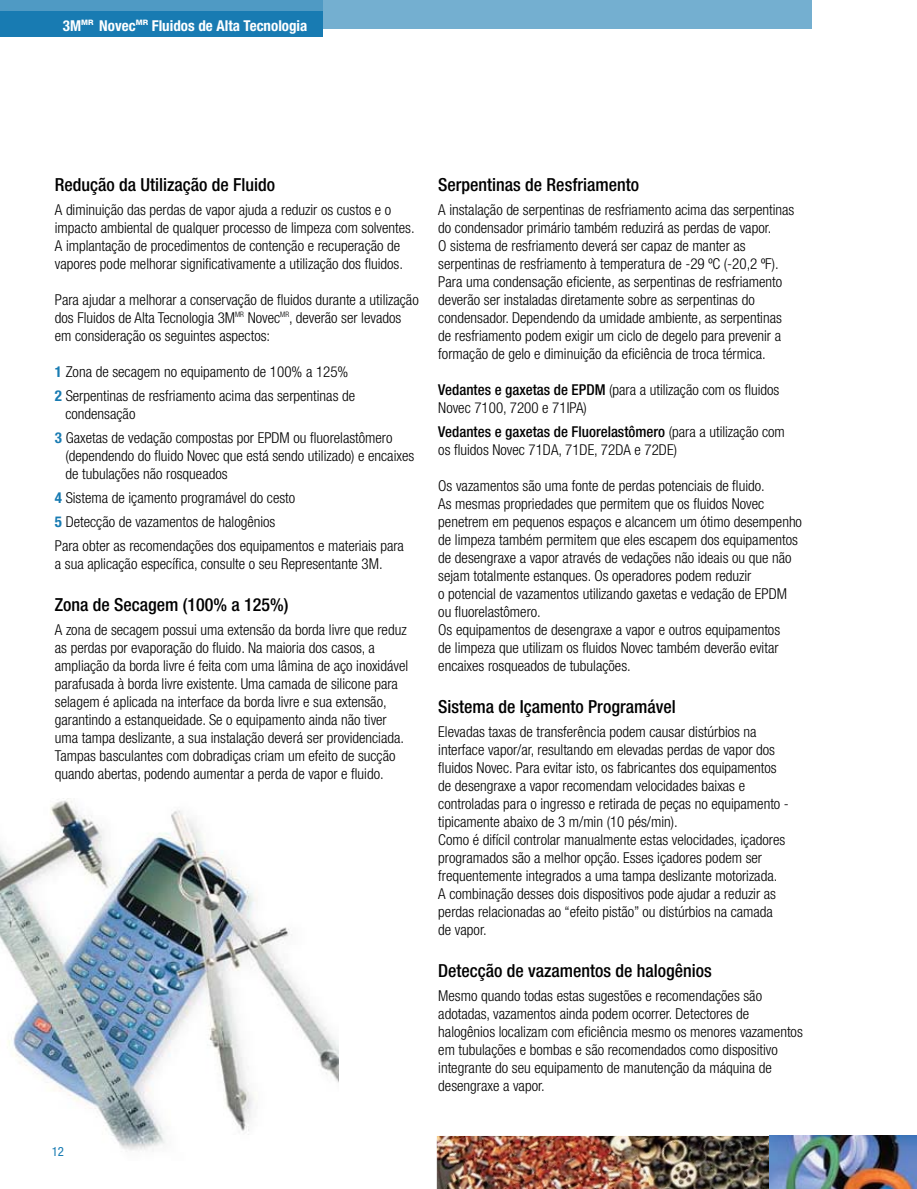
<style>
.page{position:relative;width:917px;height:1189px;background:#fff}
.page>*{position:absolute;margin:0;border:0;box-sizing:border-box;transform-origin:0 0}
.t1{font:500 condensed 18px "Helvetica Neue";color:#000}
.t2{font:300 condensed 15px/18px "Helvetica Neue";color:#000}
.t3{font:700 condensed 15px "Helvetica Neue";color:#fff}
.t4{font:condensed 12.75px "Helvetica Neue";color:#187bb2}
.s1{font-weight:700;color:#187bb2}
.s2{font-weight:500}
</style>
<div class="page">
<div style="left:0;top:0;width:811px;height:29px;background:#74afd0"></div>
<div style="left:0;top:11px;width:322px;height:26px;background:#187bb2"></div>
<div style="left:0;top:0;width:322px;height:11px;background:#4f9ac4"></div>
<img style="left:0;top:798px;width:338px;height:353px">
<img style="left:437px;top:1136px;width:332px;height:52px">
<img style="left:769px;top:1135px;width:147px;height:53px">
<p class="t3" style="left:63px;top:16px;width:246px">3M<sup>MR</sup> Novec<sup>MR</sup> Fluidos de Alta Tecnologia</p>
<p class="t1" style="left:55px;top:174px;width:222px">Redução da Utilização de Fluido</p>
<p class="t2" style="left:55px;top:200px;width:361px">A diminuição das perdas de vapor ajuda a reduzir os custos e o impacto ambiental de qualquer processo de limpeza com solventes.<br>A implantação de procedimentos de contenção e recuperação de vapores pode melhorar significativamente a utilização dos fluidos.</p>
<p class="t2" style="left:55px;top:290px;width:365px">Para ajudar a melhorar a conservação de fluidos durante a utilização dos Fluidos de Alta Tecnologia 3M<sup>MR</sup> Novec<sup>MR</sup>, deverão ser levados em consideração os seguintes aspectos:</p>
<p class="t2" style="left:55px;top:359px;width:302px;line-height:24px"><span class="s1">1</span> Zona de secagem no equipamento de 100% a 125%<br><span class="s1">2</span> Serpentinas de resfriamento acima das serpentinas de</p>
<p class="t2" style="left:55px;top:401px;width:339px;line-height:24px;text-indent:10px">condensação<br><span class="s1">3</span> Gaxetas de vedação compostas por EPDM ou fluorelastômero</p>
<p class="t2" style="left:65px;top:446px;width:350px">(dependendo do fluido Novec que está sendo utilizado) e encaixes de tubulações não rosqueados</p>
<p class="t2" style="left:55px;top:485px;width:350px;line-height:24px"><span class="s1">4</span> Sistema de içamento programável do cesto<br><span class="s1">5</span> Detecção de vazamentos de halogênios<br>Para obter as recomendações dos equipamentos e materiais para</p>
<p class="t2" style="left:55px;top:554px;width:329px">a sua aplicação específica, consulte o seu Representante 3M.</p>
<p class="t1" style="left:55px;top:594px;width:235px">Zona de Secagem (100% a 125%)</p>
<p class="t2" style="left:55px;top:620px;width:355px">A zona de secagem possui uma extensão da borda livre que reduz as perdas por evaporação do fluido. Na maioria dos casos, a ampliação da borda livre é feita com uma lâmina de aço inoxidável parafusada à borda livre existente. Uma camada de silicone para selagem é aplicada na interface da borda livre e sua extensão, garantindo a estanqueidade. Se o equipamento ainda não tiver uma tampa deslizante, a sua instalação deverá ser providenciada.<br>Tampas basculantes com dobradiças criam um efeito de sucção quando abertas, podendo aumentar a perda de vapor e fluido.</p>
<p class="t1" style="left:438px;top:174px;width:202px">Serpentinas de Resfriamento</p>
<p class="t2" style="left:438px;top:200px;width:357px">A instalação de serpentinas de resfriamento acima das serpentinas do condensador primário também reduzirá as perdas de vapor.<br>O sistema de resfriamento deverá ser capaz de manter as serpentinas de resfriamento à temperatura de -29 ºC (-20,2 ºF).<br>Para uma condensação eficiente, as serpentinas de resfriamento deverão ser instaladas diretamente sobre as serpentinas do condensador. Dependendo da umidade ambiente, as serpentinas de resfriamento podem exigir um ciclo de degelo para prevenir a formação de gelo e diminuição da eficiência de troca térmica.</p>
<p class="t2" style="left:438px;top:380px;width:342px"><span class="s2">Vedantes e gaxetas de EPDM</span> (para a utilização com os fluidos<br>Novec 7100, 7200 e 71IPA)</p>
<p class="t2" style="left:438px;top:422px;width:348px"><span class="s2">Vedantes e gaxetas de Fluorelastômero</span> (para a utilização com os fluidos Novec 71DA, 71DE, 72DA e 72DE)</p>
<p class="t2" style="left:438px;top:476px;width:365px">Os vazamentos são uma fonte de perdas potenciais de fluido.<br>As mesmas propriedades que permitem que os fluidos Novec penetrem em pequenos espaços e alcancem um ótimo desempenho de limpeza também permitem que eles escapem dos equipamentos de desengraxe a vapor através de vedações não ideais ou que não sejam totalmente estanques. Os operadores podem reduzir<br>o potencial de vazamentos utilizando gaxetas e vedação de EPDM ou fluorelastômero.<br>Os equipamentos de desengraxe a vapor e outros equipamentos<br>de limpeza que utilizam os fluidos Novec também deverão evitar encaixes rosqueados de tubulações.</p>
<p class="t1" style="left:438px;top:696px;width:239px">Sistema de Içamento Programável</p>
<p class="t2" style="left:438px;top:722px;width:352px">Elevadas taxas de transferência podem causar distúrbios na interface vapor/ar, resultando em elevadas perdas de vapor dos fluidos Novec. Para evitar isto, os fabricantes dos equipamentos de desengraxe a vapor recomendam velocidades baixas e controladas para o ingresso e retirada de peças no equipamento - tipicamente abaixo de 3 m/min (10 pés/min).<br>Como é difícil controlar manualmente estas velocidades, içadores programados são a melhor opção. Esses içadores podem ser frequentemente integrados a uma tampa deslizante motorizada.<br>A combinação desses dois dispositivos pode ajudar a reduzir as perdas relacionadas ao “efeito pistão” ou distúrbios na camada de vapor.</p>
<p class="t1" style="left:438px;top:960px;width:275px">Detecção de vazamentos de halogênios</p>
<p class="t2" style="left:438px;top:986px;width:366px">Mesmo quando todas estas sugestões e recomendações são adotadas, vazamentos ainda podem ocorrer. Detectores de halogênios localizam com eficiência mesmo os menores vazamentos em tubulações e bombas e são recomendados como dispositivo integrante do seu equipamento de manutenção da máquina de desengraxe a vapor.</p>
<p class="t4" style="left:52px;top:1144px;width:14px">12</p>
</div>
